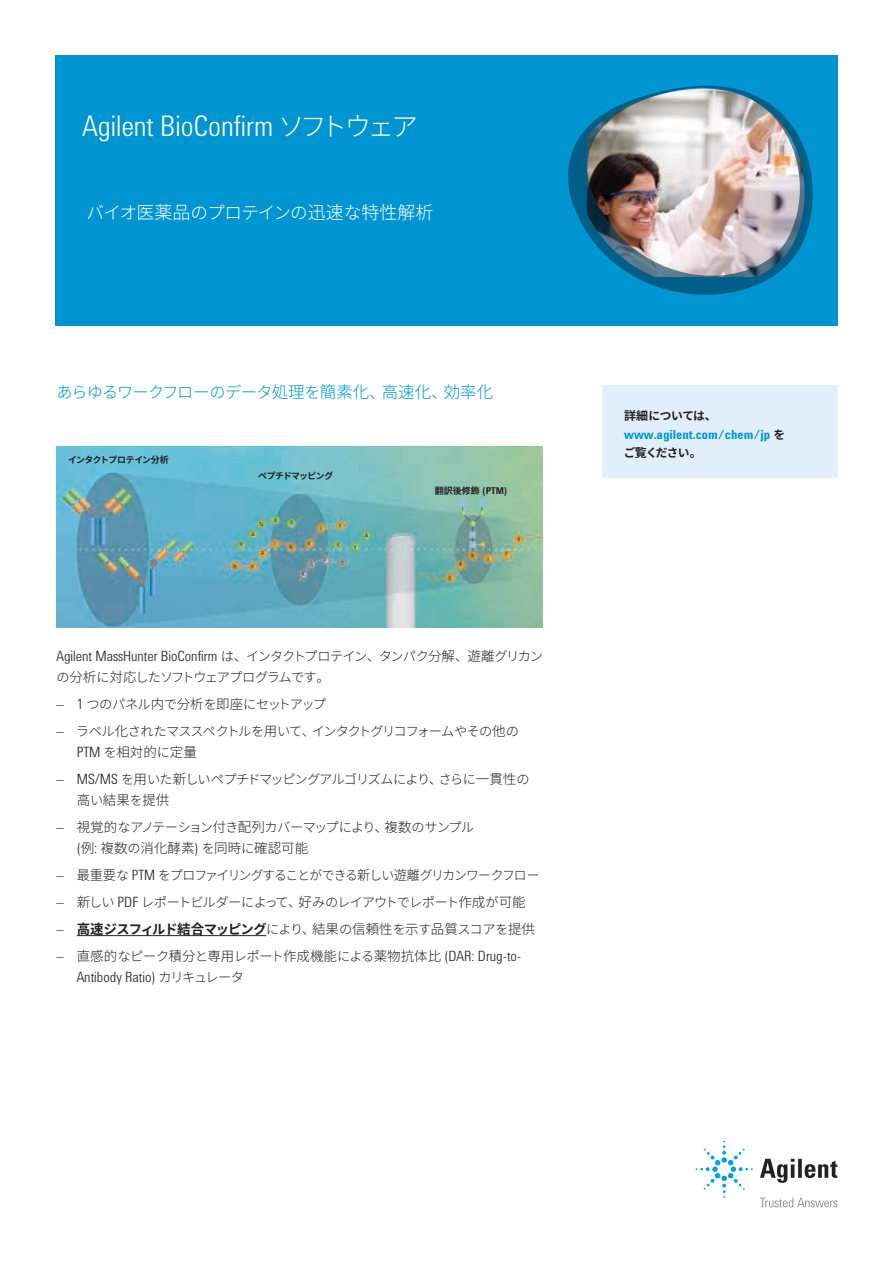
<style>
.page{position:relative;width:893px;height:1263px;background:#fff}
.page>*{position:absolute;margin:0;border:0;box-sizing:border-box;transform-origin:0 0}
.t1{font:300 29.1px "Agilent Condensed CFF";color:#fff}
.t2{font:300 17.7px "Noto Sans CJ Kjp";letter-spacing:-.055em;color:#fff}
.t3{font:300 16.2px "Noto Sans CJ Kjp";letter-spacing:-.045em;color:#0095d0}
.t4{font:300 14.55px "Agilent Condensed CFF";color:#221f20}
.t5{font:300 13.5px "Noto Sans CJ Kjp";color:#221f20}
.t6{font:300 13.2px "Noto Sans CJ Kjp";letter-spacing:-.075em;color:#221f20}
.t7{font:700 13.2px "Noto Sans CJ Kjp";letter-spacing:-.07em;color:#221f20}
.t8{font:700 12.9px "Agilent Condensed CFF";color:#0095d0}
.t9{font:700 11.7px "Noto Sans CJ Kjp";letter-spacing:-.065em;color:#221f20}
.t10{font:700 9px "Noto Sans CJ Kjp";color:#221f20}
.t11{font:700 8.85px "Noto Sans CJ Kjp";letter-spacing:-.065em;color:#221f20}
.s1{font-family:"Noto Sans CJ Kjp";font-size:26.4px}
.s2{font-size:18px}
.s3{font-size:16.5px}
.s4{font-size:9px}
.s5{font-family:"Agilent Condensed CFF";font-size:9.75px}
.s6{font-family:"Noto Sans CJ Kjp";font-size:13.2px}
.s7{font-family:"Noto Sans CJ Kjp";font-size:13.5px}
.s8{font-size:13.5px}
.s9{font-family:"Agilent Condensed CFF";font-size:14.55px}
.s10{font-size:13.2px}
.s11{font-family:"Agilent Condensed CFF";font-weight:300;font-size:14.55px}
.s12{font-weight:300}
.s13{font-weight:300;font-size:13.5px}
.s14{font-size:12px}
.s15{font-family:"Noto Sans CJ Kjp";font-size:11.7px;color:#221f20}
</style>
<div class="page">
<div style="left:602px;top:385px;width:236px;height:93px;background:#e0eff9"></div>
<div style="left:55px;top:55px;width:783px;height:270px;background:#0095d0"></div>
<svg style="left:760px;top:1159px;width:77px;height:24px"></svg>
<svg style="left:696px;top:1141px;width:57px;height:57px"></svg>
<svg style="left:760px;top:1198px;width:77px;height:9px"></svg>
<img style="left:568px;top:86px;width:245px;height:209px">
<img style="left:56px;top:447px;width:486px;height:180px">
<hr style="left:77px;top:935px;width:189px;height:1px;background:#221f20">
<h1 class="t1" style="left:82px;top:104px;width:337px">Agilent BioConfirm <span class="s1">ソフトウェア</span></h1>
<h2 class="t2" style="left:87px;top:202px;width:348px">バイオ<span class="s2">医薬品</span>のプロテインの<span class="s2">迅速</span>な<span class="s2">特性解析</span></h2>
<p class="t3" style="left:56px;top:383px;width:438px">あらゆるワークフローのデータ<span class="s3">処理</span>を<span class="s3">簡素化、高速化、効率化</span></p>
<p class="t11" style="left:68px;top:455px;width:102px">インタクトプロテイン<span class="s4">分析</span></p>
<p class="t11" style="left:258px;top:470px;width:77px">ペプチドマッピング</p>
<p class="t10" style="left:435px;top:485px;width:74px">翻訳後修飾 <span class="s5">(PTM)</span></p>
<p class="t4" style="left:56px;top:645px;width:488px">Agilent MassHunter BioConfirm <span class="s6">は</span><span class="s7">、</span><span class="s6">インタクトプロテイン</span><span class="s7">、</span><span class="s6">タンパク</span><span class="s7">分解、遊離</span><span class="s6">グリカン</span></p>
<p class="t6" style="left:56px;top:669px;width:275px">の<span class="s8">分析</span>に<span class="s8">対応</span>したソフトウェアプログラムです<span class="s8">。</span></p>
<p class="t6" style="left:56px;top:696px;width:271px"><span class="s9">– 1</span> つのパネル<span class="s8">内</span>で<span class="s8">分析</span>を<span class="s8">即座</span>にセットアップ</p>
<p class="t6" style="left:56px;top:723px;width:464px"><span class="s9">–</span> ラベル<span class="s8">化</span>されたマススペクトルを<span class="s8">用</span>いて<span class="s8">、</span>インタクトグリコフォームやその<span class="s8">他</span>の</p>
<p class="t5" style="left:77px;top:744px;width:122px"><span class="s9">PTM</span> <span class="s10">を</span>相対的<span class="s10">に</span>定量</p>
<p class="t6" style="left:56px;top:771px;width:475px"><span class="s9">– MS/MS</span> を<span class="s8">用</span>いた<span class="s8">新</span>しいペプチドマッピングアルゴリズムにより<span class="s8">、</span>さらに<span class="s8">一貫性</span>の</p>
<p class="t5" style="left:77px;top:792px;width:94px">高<span class="s10">い</span>結果<span class="s10">を</span>提供</p>
<p class="t6" style="left:56px;top:819px;width:419px"><span class="s9">–</span> <span class="s8">視覚的</span>なアノテーション<span class="s8">付</span>き<span class="s8">配列</span>カバーマップにより<span class="s8">、複数</span>のサンプル</p>
<p class="t5" style="left:77px;top:840px;width:233px"><span class="s9">(</span>例<span class="s9">:</span> 複数<span class="s10">の</span>消化酵素<span class="s9">)</span> <span class="s10">を</span>同時<span class="s10">に</span>確認可能</p>
<p class="t6" style="left:56px;top:867px;width:485px"><span class="s9">–</span> <span class="s8">最重要</span>な <span class="s9">PTM</span> をプロファイリングすることができる<span class="s8">新</span>しい<span class="s8">遊離</span>グリカンワークフロー</p>
<p class="t6" style="left:56px;top:894px;width:471px"><span class="s9">–</span> <span class="s8">新</span>しい <span class="s9">PDF</span> レポートビルダーによって<span class="s8">、好</span>みのレイアウトでレポート<span class="s8">作成</span>が<span class="s8">可能</span></p>
<p class="t7" style="left:56px;top:921px;width:480px"><span class="s11">–</span> <span class="s8">高速</span>ジスフィルド<span class="s8">結合</span>マッピング<span class="s12">により</span><span class="s13">、結果</span><span class="s12">の</span><span class="s13">信頼性</span><span class="s12">を</span><span class="s13">示</span><span class="s12">す</span><span class="s13">品質</span><span class="s12">スコアを</span><span class="s13">提供</span></p>
<p class="t5" style="left:56px;top:948px;width:466px"><span class="s9">–</span> 直感的<span class="s10">なピーク</span>積分<span class="s10">と</span>専用<span class="s10">レポート</span>作成機能<span class="s10">による</span>薬物抗体比 <span class="s9">(DAR: Drug-to-</span></p>
<p class="t4" style="left:77px;top:966px;width:169px">Antibody Ratio) <span class="s6">カリキュレータ</span></p>
<p class="t9" style="left:624px;top:409px;width:94px"><span class="s14">詳細</span>については<span class="s14">、</span></p>
<p class="t8" style="left:624px;top:424px;width:162px">www.agilent.com/chem/jp <span class="s15">を</span></p>
<p class="t9" style="left:624px;top:446px;width:79px">ご<span class="s14">覧</span>ください<span class="s14">。</span></p>
</div>
